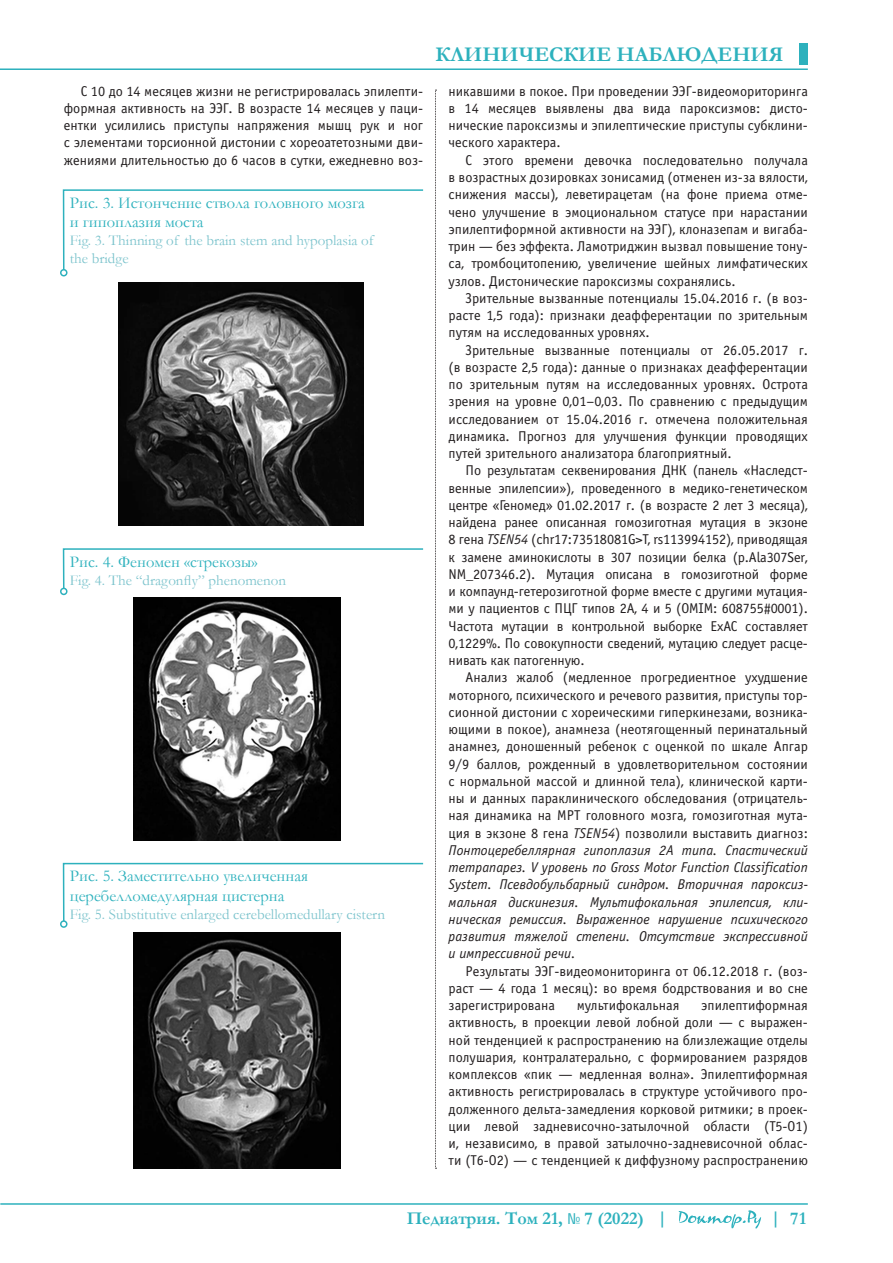
<style>
.page{position:relative;width:893px;height:1263px;background:#fff}
.page>*{position:absolute;margin:0;border:0;box-sizing:border-box;transform-origin:0 0}
.t1{font:700 21px "Garamond";color:#2db1bd}
.t2{font:700 18px "Garamond";color:#2db1bd}
.t3{font:16.5px/19.5px "Garamond";color:#2db1bd}
.t4{font:15px/18px "Garamond";color:#7dc4cd}
.lit_2{font:14.25px/17.2px "Officina Sans C";color:#231f20;text-align:justify}
.s1{font-style:italic}
.s2{font-family:"Helios Cond";font-weight:400;font-size:15px}
</style>
<div class="page">
<hr style="left:0;top:68px;width:808px;height:2px;background:#2db1bd">
<div style="left:799px;top:44px;width:9px;height:21px;background:#2db1bd"></div>
<hr style="left:0;top:1203px;width:808px;height:2px;background:#2db1bd">
<svg style="left:679px;top:1210px;width:82px;height:18px"></svg>
<svg style="left:62px;top:548px;width:362px;height:42px"></svg>
<div style="left:60px;top:588px;width:8px;height:7px;border:2px solid #2db1bd;border-radius:50%"></div>
<img style="left:134px;top:597px;width:206px;height:243px">
<svg style="left:62px;top:189px;width:362px;height:80px"></svg>
<div style="left:60px;top:269px;width:8px;height:7px;border:2px solid #2db1bd;border-radius:50%"></div>
<img style="left:119px;top:282px;width:245px;height:243px">
<svg style="left:62px;top:862px;width:362px;height:58px"></svg>
<div style="left:60px;top:920px;width:8px;height:8px;border:2px solid #2db1bd;border-radius:50%"></div>
<img style="left:134px;top:932px;width:206px;height:236px">
<svg style="left:435px;top:90px;width:1px;height:1079px"></svg>
<h1 class="t1" style="left:436px;top:40px;width:349px">КЛИНИЧЕСКИЕ НАБЛЮДЕНИЯ</h1>
<p class="lit_2" style="left:64px;top:83px;width:361px;text-indent:17px">С 10 до 14 месяцев жизни не регистрировалась эпилепти&shy;формная активность на ЭЭГ. В возрасте 14 месяцев у паци&shy;ентки усилились приступы напряжения мышц рук и ног с элементами торсионной дистонии с хореоатетозными дви&shy;жениями длительностью до 6 часов в сутки, ежедневно воз-</p>
<p class="lit_2" style="left:449px;top:83px;width:361px">никавшими в покое. При проведении ЭЭГ-видеомориторинга в 14 месяцев выявлены два вида пароксизмов: дисто&shy;нические пароксизмы и эпилептические приступы субклини&shy;ческого характера.</p>
<p class="lit_2" style="left:449px;top:152px;width:361px;text-indent:17px">С этого времени девочка последовательно получала в возрастных дозировках зонисамид (отменен из-за вялости, снижения массы), леветирацетам (на фоне приема отме&shy;чено улучшение в эмоциональном статусе при нарастании эпилептиформной активности на ЭЭГ), клоназепам и вигаба&shy;трин — без эффекта. Ламотриджин вызвал повышение тону&shy;са, тромбоцитопению, увеличение шейных лимфатических узлов. Дистонические пароксизмы сохранялись.</p>
<p class="lit_2" style="left:449px;top:290px;width:361px;text-indent:17px">Зрительные вызванные потенциалы 15.04.2016 г. (в воз&shy;расте 1,5 года): признаки деафферентации по зрительным путям на исследованных уровнях.</p>
<p class="lit_2" style="left:449px;top:341px;width:361px;text-indent:17px">Зрительные вызванные потенциалы от 26.05.2017 г. (в возрасте 2,5 года): данные о признаках деафферентации по зрительным путям на исследованных уровнях. Острота зрения на уровне 0,01–0,03. По сравнению с предыдущим исследованием от 15.04.2016 г. отмечена положительная динамика. Прогноз для улучшения функции проводящих путей зрительного анализатора благоприятный.</p>
<p class="lit_2" style="left:449px;top:462px;width:361px;text-indent:17px">По результатам секвенирования ДНК (панель «Наследст&shy;венные эпилепсии»), проведенного в медико-генетическом центре «Геномед» 01.02.2017 г. (в возрасте 2 лет 3 месяца), найдена ранее описанная гомозиготная мутация в экзоне 8 гена <span class="s1">TSEN54</span> (chr17:73518081G&gt;T, rs113994152), приводящая к замене аминокислоты в 307 позиции белка (p.Ala307Ser, NM_207346.2). Мутация описана в гомозиготной форме и компаунд-гетерозиготной форме вместе с другими мутация&shy;ми у пациентов с ПЦГ типов 2А, 4 и 5 (OMIM: 608755#0001).<br>Частота мутации в контрольной выборке ExAC составляет 0,1229%. По совокупности сведений, мутацию следует расце&shy;нивать как патогенную.</p>
<p class="lit_2" style="left:449px;top:669px;width:361px;text-indent:17px">Анализ жалоб (медленное прогредиентное ухудшение моторного, психического и речевого развития, приступы тор&shy;сионной дистонии с хореическими гиперкинезами, возника&shy;ющими в покое), анамнеза (неотягощенный перинатальный анамнез, доношенный ребенок с оценкой по шкале Апгар 9/9 баллов, рожденный в удовлетворительном состоянии с нормальной массой и длинной тела), клинической карти&shy;ны и данных параклинического обследования (отрицатель&shy;ная динамика на МРТ головного мозга, гомозиготная мута&shy;ция в экзоне 8 гена <span class="s1">TSEN54</span>) позволили выставить диагноз:<br><span class="s1">Понтоцеребеллярная гипоплазия 2А типа. Спастический тетрапарез. V уровень по Gross Motor Function Classification System. Псевдобульбарный синдром. Вторичная пароксиз&shy;мальная дискинезия. Мультифокальная эпилепсия, кли&shy;ническая ремиссия. Выраженное нарушение психического развития тяжелой степени. Отсутствие экспрессивной и импрессивной речи.</span></p>
<p class="lit_2" style="left:449px;top:962px;width:361px;text-indent:17px">Результаты ЭЭГ-видеомониторинга от 06.12.2018 г. (воз&shy;раст — 4 года 1 месяц): во время бодрствования и во сне зарегистрирована</p>
<p class="t3" style="left:70px;top:192px;width:296px">Рис. 3. Истончение ствола головного мозга и гипоплазия моста</p>
<p class="t4" style="left:70px;top:231px;width:305px">Fig. 3. Thinning of the brain stem and hypoplasia of the bridge</p>
<p class="t3" style="left:70px;top:551px;width:189px">Рис. 4. Феномен «стрекозы»</p>
<p class="t4" style="left:70px;top:571px;width:218px">Fig. 4. The “dragonfly” phenomenon</p>
<p class="t3" style="left:70px;top:866px;width:240px">Рис. 5. Заместительно увеличенная церебелломедулярная цистерна</p>
<p class="t4" style="left:70px;top:905px;width:317px">Fig. 5. Substitutive enlarged cerebellomedullary cistern</p>
<p class="lit_2" style="left:449px;top:997px;width:361px;text-indent:253px">эпилептиформная активность, в проекции левой лобной доли — с выражен&shy;ной тенденцией к распространению на близлежащие отделы полушария, контралатерально, с формированием разрядов комплексов «пик — медленная волна». Эпилептиформная активность регистрировалась в структуре устойчивого про&shy;долженного дельта-замедления корковой ритмики; в проек&shy;ции левой задневисочно-затылочной области (Т5-О1) и, независимо, в правой затылочно-задневисочной облас&shy;ти (Т6-О2) — с тенденцией к диффузному распространению</p>
<p class="lit_2" style="left:577px;top:997px;width:104px">мультифокальная</p>
<p class="t2" style="left:407px;top:1206px;width:262px">Педиатрия. Том 21, <span class="s2">№</span> 7 (2022) |</p>
<p class="t2" style="left:771px;top:1206px;width:37px">| 71</p>
</div>
